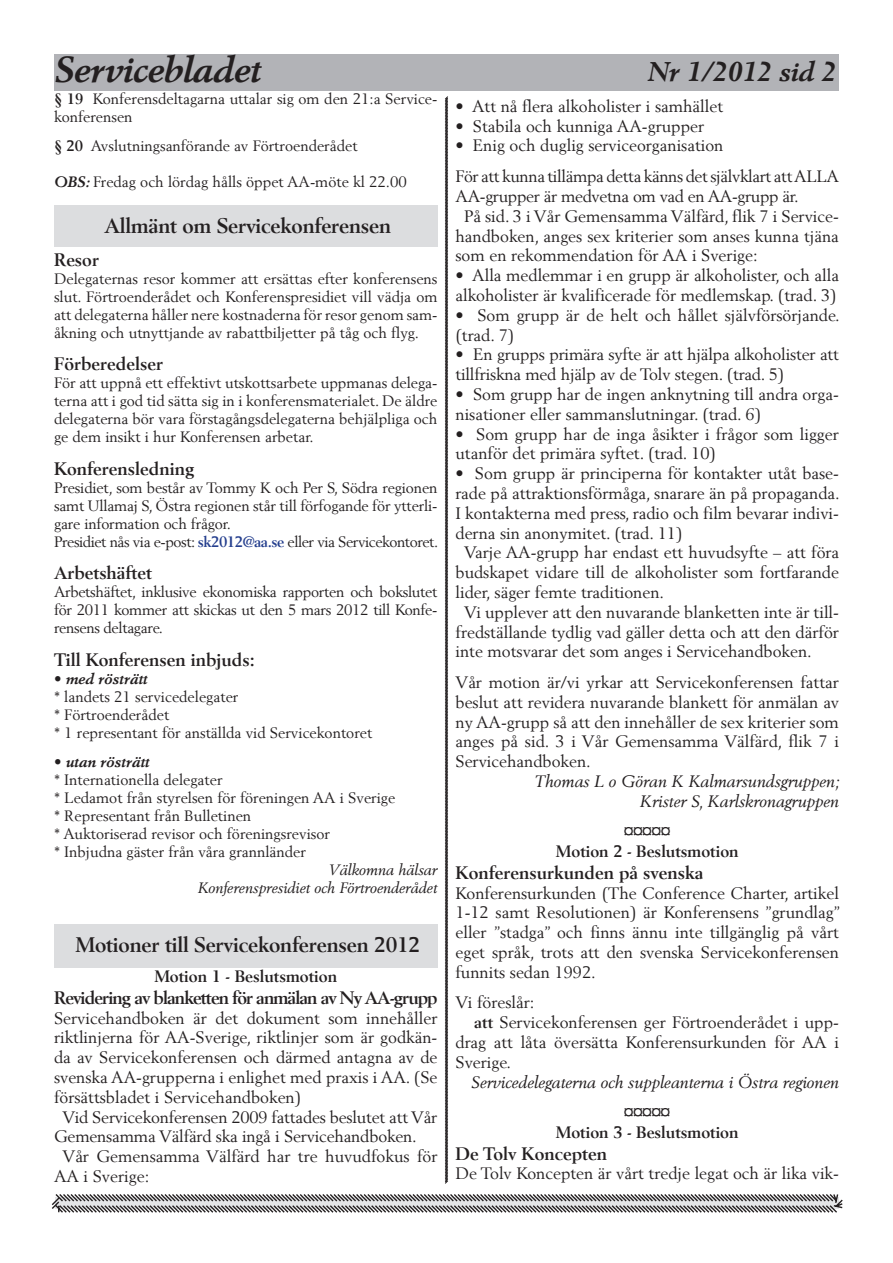
<style>
.page{position:relative;width:893px;height:1263px;background:#fff}
.page>*{position:absolute;margin:0;border:0;box-sizing:border-box;transform-origin:0 0}
.t1{font:italic 700 36px "Berling";letter-spacing:-.01em;color:#231f20}
.t2{font:italic 700 27px "Berling";letter-spacing:-.01em;color:#231f20}
.t3{font:700 21px "Berling";letter-spacing:-.01em;color:#231f20}
.t4{font:700 18px "Berling";color:#231f20}
.t5{font:700 18px "Berling";letter-spacing:-.05em;color:#231f20}
.t6{font:16.5px/19.8px "Berling";color:#231f20}
.t7{font:16.5px/30.6px "Berling";letter-spacing:-.02em;color:#231f20}
.t8{font:italic 16.5px/19.8px "Berling";color:#231f20;text-align:right}
.t9{font:700 16.5px/19.8px "Berling";color:#231f20;text-align:center}
.t10{font:15px/18px "Berling";color:#231f20}
.t11{font:italic 15px/18px "Berling";color:#231f20;text-align:right}
.s1{font-weight:700}
.s2{font-weight:700;font-style:italic}
.s3{font-weight:700;color:#253f8e}
</style>
<div class="page">
<div style="left:54px;top:54px;width:785px;height:36px;background:#b2b3b7"></div>
<svg style="left:51px;top:1194px;width:792px;height:19px;background:#a4a2a4"></svg>
<div style="left:54px;top:924px;width:383px;height:43px;background:#dcdddf"></div>
<svg style="left:445px;top:96px;width:3px;height:1088px;background:#4d4a4a"></svg>
<div style="left:54px;top:206px;width:383px;height:41px;background:#dcdddf"></div>
<h1 class="t1" style="left:54px;top:48px;width:208px">Servicebladet</h1>
<p class="t10" style="left:54px;top:90px;width:385px"><span class="s1">§ 19</span> Konferensdeltagarna uttalar sig om den 21:a Service&shy;konferensen</p>
<p class="t10" style="left:54px;top:136px;width:305px"><span class="s1">§ 20</span> Avslutningsanförande av Förtroenderådet</p>
<p class="t10" style="left:54px;top:172px;width:354px"><span class="s2">OBS:</span> Fredag och lördag hålls öppet AA-möte kl 22.00</p>
<p class="t3" style="left:105px;top:213px;width:288px">Allmänt om Servicekonferensen</p>
<p class="t4" style="left:54px;top:249px;width:46px">Resor</p>
<p class="t10" style="left:54px;top:270px;width:385px;text-align:justify">Delegaternas resor kommer att ersättas efter konferensens slut. Förtroenderådet och Konferenspresidiet vill vädja om att delegaterna håller nere kostnaderna för resor genom sam&shy;åkning och utnyttjande av rabattbiljetter på tåg och flyg.</p>
<p class="t4" style="left:54px;top:354px;width:110px">Förberedelser</p>
<p class="t10" style="left:54px;top:374px;width:385px;text-align:justify">För att uppnå ett effektivt utskottsarbete uppmanas delega&shy;terna att i god tid sätta sig in i konferensmaterialet. De äldre delegaterna bör vara förstagångsdelegaterna behjälpliga och ge dem insikt i hur Konferensen arbetar.</p>
<p class="t4" style="left:54px;top:458px;width:142px">Konferensledning</p>
<p class="t10" style="left:54px;top:478px;width:386px">Presidiet, som består av Tommy K och Per S, Södra regionen samt Ullamaj S, Östra regionen står till förfogande för ytterli&shy;gare information och frågor.<br>Presidiet nås via e-post: <span class="s3">sk2012@aa.se</span> eller via Servicekontoret.</p>
<p class="t4" style="left:54px;top:562px;width:100px">Arbetshäftet</p>
<p class="t10" style="left:54px;top:583px;width:385px;text-align:justify">Arbetshäftet, inklusive ekonomiska rapporten och bokslutet för 2011 kommer att skickas ut den 5 mars 2012 till Konfe&shy;rensens deltagare.</p>
<p class="t4" style="left:54px;top:649px;width:202px">Till Konferensen inbjuds:</p>
<p class="t10" style="left:54px;top:669px;width:320px">• <span class="s2">med rösträtt<br></span>* landets 21 servicedelegater<br>* Förtroenderådet<br>* 1 representant för anställda vid Servicekontoret</p>
<p class="t10" style="left:54px;top:752px;width:343px">• <span class="s2">utan rösträtt<br></span>* Internationella delegater<br>* Ledamot från styrelsen för föreningen AA i Sverige * Representant från Bulletinen<br>* Auktoriserad revisor och föreningsrevisor<br>* Inbjudna gäster från våra grannländer</p>
<p class="t11" style="left:198px;top:860px;width:241px">Välkomna hälsar<br>Konferenspresidiet och Förtroenderådet</p>
<p class="t3" style="left:75px;top:932px;width:346px">Motioner till Servicekonferensen 2012</p>
<p class="t9" style="left:154px;top:966px;width:184px">Motion 1 - Beslutsmotion</p>
<p class="t5" style="left:54px;top:987px;width:385px">Revidering av blanketten för anmälan av Ny AA-grupp</p>
<p class="t6" style="left:54px;top:1008px;width:385px">Servicehandboken är det dokument som innehåller</p>
<p class="t6" style="left:54px;top:1027px;width:385px">riktlinjerna för AA-Sverige, riktlinjer som är godkän-</p>
<p class="t6" style="left:54px;top:1047px;width:385px">da av Servicekonferensen och därmed antagna av de</p>
<p class="t6" style="left:54px;top:1067px;width:385px">svenska AA-grupperna i enlighet med praxis i AA. (Se</p>
<p class="t6" style="left:54px;top:1087px;width:249px">försättsbladet i Servicehandboken)</p>
<p class="t6" style="left:62px;top:1107px;width:376px">Vid Servicekonferensen 2009 fattades beslutet att Vår</p>
<p class="t6" style="left:54px;top:1126px;width:364px">Gemensamma Välfärd ska ingå i Servicehandboken.</p>
<p class="t6" style="left:62px;top:1146px;width:376px">Vår Gemensamma Välfärd har tre huvudfokus för</p>
<p class="t6" style="left:54px;top:1166px;width:97px">AA i Sverige:</p>
<h2 class="t2" style="left:647px;top:56px;width:190px">Nr 1/2012 sid 2</h2>
<p class="t6" style="left:455px;top:96px;width:269px">• Att nå flera alkoholister i samhället</p>
<p class="t6" style="left:455px;top:116px;width:250px">• Stabila och kunniga AA-grupper</p>
<p class="t7" style="left:455px;top:130px;width:385px">• Enig och duglig serviceorganisation<br>För att kunna tillämpa detta känns det självklart att ALLA</p>
<p class="t7" style="left:455px;top:181px;width:345px">AA-grupper är medvetna om vad en AA-grupp är.</p>
<p class="t6" style="left:464px;top:206px;width:376px">På sid. 3 i Vår Gemensamma Välfärd, flik 7 i Service-</p>
<p class="t6" style="left:455px;top:226px;width:385px">handboken, anges sex kriterier som anses kunna tjäna</p>
<p class="t6" style="left:455px;top:245px;width:304px">som en rekommendation för AA i Sverige:</p>
<p class="t6" style="left:455px;top:265px;width:385px">• Alla medlemmar i en grupp är alkoholister, och alla alkoholister är kvalificerade för medlemskap. (trad. 3)</p>
<p class="t6" style="left:455px;top:305px;width:386px">• Som grupp är de helt och hållet självförsörjande. (trad. 7)</p>
<p class="t6" style="left:455px;top:344px;width:385px">• En grupps primära syfte är att hjälpa alkoholister att tillfriskna med hjälp av de Tolv stegen. (trad. 5)</p>
<p class="t6" style="left:455px;top:384px;width:385px">• Som grupp har de ingen anknytning till andra orga&shy;nisationer eller sammanslutningar. (trad. 6)</p>
<p class="t6" style="left:455px;top:424px;width:385px">• Som grupp har de inga åsikter i frågor som ligger utanför det primära syftet. (trad. 10)</p>
<p class="t6" style="left:455px;top:463px;width:385px">• Som grupp är principerna för kontakter utåt base-</p>
<p class="t6" style="left:455px;top:483px;width:386px">rade på attraktionsförmåga, snarare än på propaganda.</p>
<p class="t6" style="left:455px;top:503px;width:385px">I kontakterna med press, radio och film bevarar indivi-</p>
<p class="t6" style="left:455px;top:523px;width:228px">derna sin anonymitet. (trad. 11)</p>
<p class="t6" style="left:464px;top:542px;width:376px">Varje AA-grupp har endast ett huvudsyfte – att föra</p>
<p class="t6" style="left:455px;top:562px;width:385px">budskapet vidare till de alkoholister som fortfarande</p>
<p class="t6" style="left:455px;top:582px;width:210px">lider, säger femte traditionen.</p>
<p class="t6" style="left:464px;top:602px;width:376px">Vi upplever att den nuvarande blanketten inte är till-</p>
<p class="t6" style="left:455px;top:622px;width:385px">fredställande tydlig vad gäller detta och att den därför</p>
<p class="t6" style="left:455px;top:641px;width:358px">inte motsvarar det som anges i Servicehandboken.</p>
<p class="t6" style="left:455px;top:672px;width:385px;text-align:justify">Vår motion är/vi yrkar att Servicekonferensen fattar beslut att revidera nuvarande blankett för anmälan av ny AA-grupp så att den innehåller de sex kriterier som anges på sid. 3 i Vår Gemensamma Välfärd, flik 7 i Servicehandboken.</p>
<p class="t8" style="left:535px;top:771px;width:306px">Thomas L o Göran K Kalmarsundsgruppen;<br>Krister S, Karlskronagruppen</p>
<p class="t9" style="left:556px;top:822px;width:184px">¤¤¤¤¤<br>Motion 2 - Beslutsmotion</p>
<p class="t4" style="left:455px;top:862px;width:249px">Konferensurkunden på svenska</p>
<p class="t6" style="left:455px;top:883px;width:386px;text-align:justify">Konferensurkunden (The Conference Charter, artikel 1-12 samt Resolutionen) är Konferensens ”grundlag” eller ”stadga” och finns ännu inte tillgänglig på vårt eget språk, trots att den svenska Servicekonferensen funnits sedan 1992.</p>
<p class="t6" style="left:455px;top:992px;width:81px">Vi föreslår:</p>
<p class="t6" style="left:474px;top:1012px;width:366px"><span class="s1">att</span> Servicekonferensen ger Förtroenderådet i upp-</p>
<p class="t6" style="left:455px;top:1032px;width:385px">drag att låta översätta Konferensurkunden för AA i</p>
<p class="t6" style="left:455px;top:1052px;width:57px">Sverige.</p>
<p class="t8" style="left:471px;top:1072px;width:369px">Servicedelegaterna och suppleanterna i Östra regionen</p>
<p class="t9" style="left:556px;top:1102px;width:184px">¤¤¤¤¤<br>Motion 3 - Beslutsmotion</p>
<p class="t4" style="left:455px;top:1143px;width:153px">De Tolv Koncepten</p>
<p class="t6" style="left:455px;top:1163px;width:385px">De Tolv Koncepten är vårt tredje legat och är lika vik-</p>
</div>
